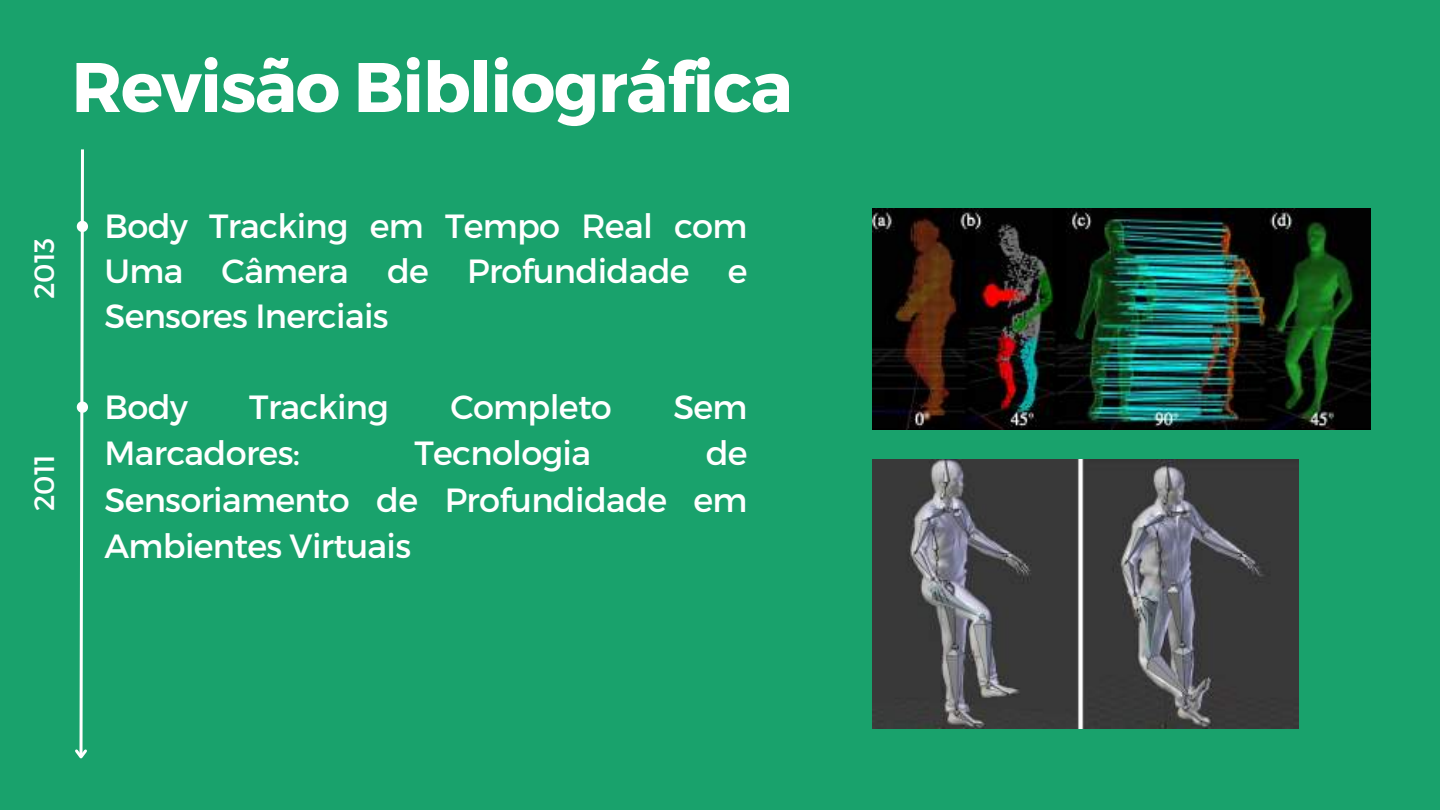
<style>
.page{position:relative;width:1440px;height:810px;background:#19a26c}
.page>*{position:absolute;margin:0;border:0;box-sizing:border-box;transform-origin:0 0}
.t1{font:700 70px "Montserrat";letter-spacing:-.02em;color:#fff}
.t2{font:33.5px/45px "Montserrat";letter-spacing:-.02em;color:#fff;text-align:justify}
.t3{font:28px "Montserrat";color:#fff}
</style>
<div class="page">
<svg style="left:75px;top:149px;width:13px;height:610px"></svg>
<img style="left:872px;top:459px;width:426px;height:270px">
<img style="left:872px;top:209px;width:499px;height:221px">
<h1 class="t1" style="left:72px;top:42px;width:723px">Revisão Bibliográfica</h1>
<p class="t3" style="left:26px;top:299px;width:63px;rotate:-90deg">2013</p>
<p class="t3" style="left:26px;top:511px;width:59px;rotate:-90deg">2011</p>
<p class="t2" style="left:105px;top:202px;width:645px">Body Tracking em Tempo Real com Uma Câmera de Profundidade e Sensores Inerciais</p>
<p class="t2" style="left:105px;top:383px;width:85px">Body</p>
<p class="t2" style="left:249px;top:383px;width:141px">Tracking</p>
<p class="t2" style="left:450px;top:383px;width:163px">Completo</p>
<p class="t2" style="left:673px;top:383px;width:76px">Sem</p>
<p class="t2" style="left:105px;top:429px;width:197px">Marcadores:</p>
<p class="t2" style="left:414px;top:429px;width:178px">Tecnologia</p>
<p class="t2" style="left:105px;top:428px;width:645px;line-height:46.5px;text-indent:601px">de Sensoriamento de Profundidade em Ambientes Virtuais</p>
</div>
